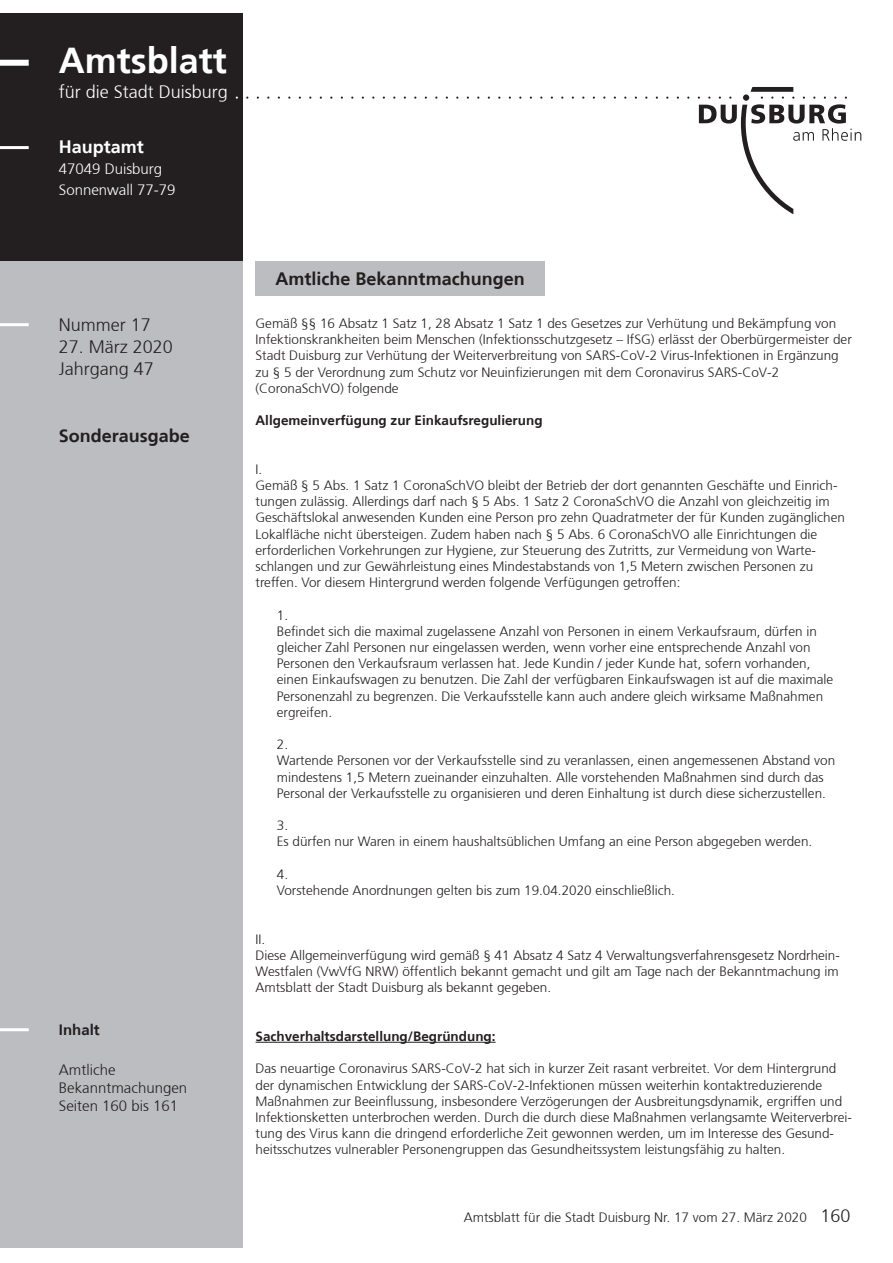
<style>
.page{position:relative;width:893px;height:1263px;background:#fff}
.page>*{position:absolute;margin:0;border:0;box-sizing:border-box;transform-origin:0 0}
.t1{font:150px "Duisburg Logo";color:#231f20}
.t2{font:700 36px "Frutiger 65";color:#fff}
.Nummer_Datum_Jahrgan{font:700 18px "Frutiger 65";color:#231f20}
.Nummer_Datum_Jahrgan-2{font:300 18px "Frutiger 45";color:#231f20}
.Adresse_Kopf{font:300 18px "Frutiger 45";color:#fff}
.Adresse_Kopf-2{font:700 18px "Frutiger 65";color:#fff}
.t3{font:300 15px "Frutiger 45";color:#231f20}
.Adresse_Kopf-3{font:300 15px "Frutiger 45";color:#fff}
.t4{font:700 15px "Frutiger 65";color:#231f20}
.Fließtext{font:300 13.5px/16.2px "Frutiger 45";color:#231f20}
.Fließtext-2{font:700 13.5px "Frutiger 65";color:#231f20}
.Fußzeile{font:300 13.5px "Frutiger 45";color:#231f20}
.s1{color:#fff}
</style>
<div class="page">
<div style="left:0;top:13px;width:242px;height:251px;background:#231f20"></div>
<div style="left:0;top:261px;width:242px;height:987px;background:#bcbdc0"></div>
<div style="left:0;top:60px;width:29px;height:6px;background:#fff"></div>
<hr style="left:0;top:146px;width:29px;height:3px;background:#fff">
<hr style="left:0;top:323px;width:29px;height:3px;background:#fff">
<hr style="left:0;top:1028px;width:29px;height:3px;background:#fff">
<div style="left:256px;top:261px;width:289px;height:35px;background:#bcbdc0"></div>
<hr style="left:256px;top:1042px;width:240px;height:1px;background:#231f20">
<p class="t2" style="left:59px;top:39px;width:170px">Amtsblatt</p>
<p class="Adresse_Kopf" style="left:59px;top:82px;width:171px">für die Stadt Duisburg</p>
<p class="Adresse_Kopf-2" style="left:59px;top:137px;width:87px">Hauptamt</p>
<p class="Adresse_Kopf-3" style="left:59px;top:161px;width:105px">47049 Duisburg</p>
<p class="Adresse_Kopf-3" style="left:59px;top:182px;width:118px">Sonnenwall 77-79</p>
<p class="t1" style="left:236px;top:-41px;width:627px"><span class="s1">.</span>.......................................L</p>
<p class="Nummer_Datum_Jahrgan-2" style="left:59px;top:315px;width:94px">Nummer 17</p>
<p class="Nummer_Datum_Jahrgan-2" style="left:59px;top:337px;width:116px">27. März 2020</p>
<p class="Nummer_Datum_Jahrgan-2" style="left:59px;top:358px;width:97px">Jahrgang 47</p>
<p class="Nummer_Datum_Jahrgan" style="left:59px;top:425px;width:133px">Sonderausgabe</p>
<p class="t4" style="left:59px;top:1021px;width:42px">Inhalt</p>
<p class="t3" style="left:59px;top:1061px;width:58px">Amtliche</p>
<p class="t3" style="left:59px;top:1079px;width:130px">Bekanntmachungen</p>
<p class="t3" style="left:59px;top:1097px;width:121px">Seiten 160 bis 161</p>
<p class="Nummer_Datum_Jahrgan" style="left:276px;top:268px;width:251px">Amtliche Bekanntmachungen</p>
<p class="Fließtext" style="left:256px;top:315px;width:598px">Gemäß §§ 16 Absatz 1 Satz 1, 28 Absatz 1 Satz 1 des Gesetzes zur Verhütung und Bekämpfung von Infektionskrankheiten beim Menschen (Infektionsschutzgesetz – IfSG) erlässt der Oberbürgermeister der Stadt Duisburg zur Verhütung der Weiterverbreitung von SARS-CoV-2 Virus-Infektionen in Ergänzung zu § 5 der Verordnung zum Schutz vor Neuinfizierungen mit dem Coronavirus SARS-CoV-2 (CoronaSchVO) folgende</p>
<p class="Fließtext-2" style="left:256px;top:413px;width:289px">Allgemeinverfügung zur Einkaufsregulierung</p>
<p class="Fließtext" style="left:256px;top:461px;width:8px">I.</p>
<p class="Fließtext" style="left:256px;top:477px;width:591px">Gemäß § 5 Abs. 1 Satz 1 CoronaSchVO bleibt der Betrieb der dort genannten Geschäfte und Einrich&shy;tungen zulässig. Allerdings darf nach § 5 Abs. 1 Satz 2 CoronaSchVO die Anzahl von gleichzeitig im Geschäftslokal anwesenden Kunden eine Person pro zehn Quadratmeter der für Kunden zugänglichen Lokalfläche nicht übersteigen. Zudem haben nach § 5 Abs. 6 CoronaSchVO alle Einrichtungen die erforderlichen Vorkehrungen zur Hygiene, zur Steuerung des Zutritts, zur Vermeidung von Warte&shy;schlangen und zur Gewährleistung eines Mindestabstands von 1,5 Metern zwischen Personen zu treffen. Vor diesem Hintergrund werden folgende Verfügungen getroffen:</p>
<p class="Fließtext" style="left:277px;top:607px;width:13px">1.</p>
<p class="Fließtext" style="left:277px;top:623px;width:558px">Befindet sich die maximal zugelassene Anzahl von Personen in einem Verkaufsraum, dürfen in gleicher Zahl Personen nur eingelassen werden, wenn vorher eine entsprechende Anzahl von Personen den Verkaufsraum verlassen hat. Jede Kundin / jeder Kunde hat, sofern vorhanden, einen Einkaufswagen zu benutzen. Die Zahl der verfügbaren Einkaufswagen ist auf die maximale Personenzahl zu begrenzen. Die Verkaufsstelle kann auch andere gleich wirksame Maßnahmen ergreifen.</p>
<p class="Fließtext" style="left:277px;top:737px;width:13px">2.</p>
<p class="Fließtext" style="left:277px;top:753px;width:560px">Wartende Personen vor der Verkaufsstelle sind zu veranlassen, einen angemessenen Abstand von mindestens 1,5 Metern zueinander einzuhalten. Alle vorstehenden Maßnahmen sind durch das<br>Personal der Verkaufsstelle zu organisieren und deren Einhaltung ist durch diese sicherzustellen.</p>
<p class="Fließtext" style="left:277px;top:818px;width:13px">3.</p>
<p class="Fließtext" style="left:277px;top:834px;width:537px">Es dürfen nur Waren in einem haushaltsüblichen Umfang an eine Person abgegeben werden.</p>
<p class="Fließtext" style="left:277px;top:866px;width:13px">4.</p>
<p class="Fließtext" style="left:277px;top:882px;width:400px">Vorstehende Anordnungen gelten bis zum 19.04.2020 einschließlich.</p>
<p class="Fließtext" style="left:256px;top:931px;width:11px">II.</p>
<p class="Fließtext" style="left:256px;top:947px;width:586px;text-align:justify">Diese Allgemeinverfügung wird gemäß § 41 Absatz 4 Satz 4 Verwaltungsverfahrensgesetz Nordrhein-Westfalen (VwVfG NRW) öffentlich bekannt gemacht und gilt am Tage nach der Bekanntmachung im Amtsblatt der Stadt Duisburg als bekannt gegeben.</p>
<p class="Fließtext-2" style="left:256px;top:1028px;width:242px">Sachverhaltsdarstellung/Begründung:</p>
<p class="Fließtext" style="left:256px;top:1061px;width:598px">Das neuartige Coronavirus SARS-CoV-2 hat sich in kurzer Zeit rasant verbreitet. Vor dem Hintergrund der dynamischen Entwicklung der SARS-CoV-2-Infektionen müssen weiterhin kontaktreduzierende Maßnahmen zur Beeinflussung, insbesondere Verzögerungen der Ausbreitungsdynamik, ergriffen und Infektionsketten unterbrochen werden. Durch die durch diese Maßnahmen verlangsamte Weiterverbrei&shy;tung des Virus kann die dringend erforderliche Zeit gewonnen werden, um im Interesse des Gesund&shy;heitsschutzes vulnerabler Personengruppen das Gesundheitssystem leistungsfähig zu halten.</p>
<p class="Fußzeile" style="left:464px;top:1210px;width:345px">Amtsblatt für die Stadt Duisburg Nr. 17 vom 27. März 2020</p>
<p class="Nummer_Datum_Jahrgan-2" style="left:820px;top:1206px;width:32px">160</p>
</div>
